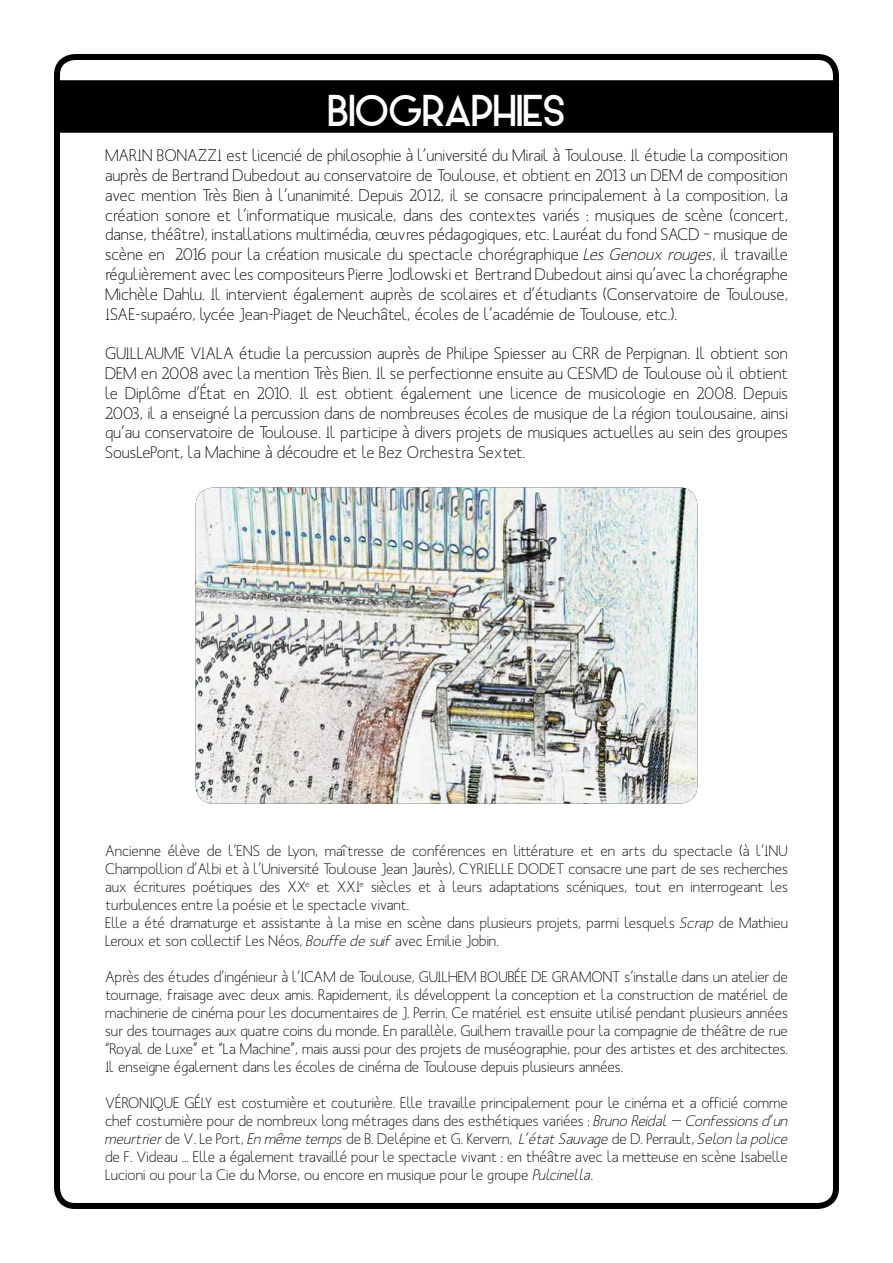
<style>
.page{position:relative;width:893px;height:1263px;background:#fff}
.page>*{position:absolute;margin:0;border:0;box-sizing:border-box;transform-origin:0 0}
.t1{font:19.05px "Alpaca Scarlett Demo";color:#fff}
.t2{font:16.5px/19.8px "Mank Sans";color:#000;text-align:justify}
.t3{font:15px/18px "Mank Sans";color:#000;text-align:justify}
.s1{font-style:italic}
</style>
<div class="page">
<div style="left:54px;top:54px;width:785px;height:1155px;border:6px solid #000;border-radius:18px"></div>
<div style="left:60px;top:80px;width:773px;height:53px;background:#000"></div>
<img style="left:196px;top:487px;width:501px;height:317px">
<p class="t1" style="left:328px;top:109px;width:239px">BIOGRAPHIES</p>
<p class="t2" style="left:105px;top:145px;width:684px">MARIN BONAZZI est licencié de philosophie à l’université du Mirail à Toulouse. Il étudie la composition auprès de Bertrand Dubedout au conservatoire de Toulouse, et obtient en 2013 un DEM de composition avec mention Très Bien à l’unanimité. Depuis 2012, il se consacre principalement à la composition, la création sonore et l’informatique musicale, dans des contextes variés : musiques de scène (concert, danse, théâtre), installations multimédia, œuvres pédagogiques, etc. Lauréat du fond SACD – musique de scène en 2016 pour la création musicale du spectacle chorégraphique <span class="s1">Les Genoux rouges</span>, il travaille régulièrement avec les compositeurs Pierre Jodlowski et Bertrand Dubedout ainsi qu’avec la chorégraphe Michèle Dahlu. Il intervient également auprès de scolaires et d’étudiants (Conservatoire de Toulouse, ISAE-supaéro, lycée Jean-Piaget de Neuchâtel, écoles de l’académie de Toulouse, etc.).</p>
<p class="t2" style="left:105px;top:343px;width:684px">GUILLAUME VIALA étudie la percussion auprès de Philipe Spiesser au CRR de Perpignan. Il obtient son DEM en 2008 avec la mention Très Bien. Il se perfectionne ensuite au CESMD de Toulouse où il obtient le Diplôme d’État en 2010. Il est obtient également une licence de musicologie en 2008. Depuis 2003, il a enseigné la percussion dans de nombreuses écoles de musique de la région toulousaine, ainsi qu’au conservatoire de Toulouse. Il participe à divers projets de musiques actuelles au sein des groupes SousLePont, la Machine à découdre et le Bez Orchestra Sextet.</p>
<p class="t3" style="left:105px;top:842px;width:684px;text-align:left">Ancienne élève de l’ENS de Lyon, maîtresse de conférences en littérature et en arts du spectacle (à l’INU Champollion d’Albi et à l’Université Toulouse Jean Jaurès), CYRIELLE DODET consacre une part de ses recherches aux écritures poétiques des XX<sup>e</sup> et XXI<sup>e</sup> siècles et à leurs adaptations scéniques, tout en interrogeant les turbulences entre la poésie et le spectacle vivant.<br>Elle a été dramaturge et assistante à la mise en scène dans plusieurs projets, parmi lesquels <span class="s1">Scrap</span> de Mathieu Leroux et son collectif Les Néos, <span class="s1">Bouffe de suif</span> avec Emilie Jobin.</p>
<p class="t3" style="left:105px;top:968px;width:684px">Après des études d’ingénieur à l’ICAM de Toulouse, GUILHEM BOUBÉE DE GRAMONT s’installe dans un atelier de tournage, fraisage avec deux amis. Rapidement, ils développent la conception et la construction de matériel de machinerie de cinéma pour les documentaires de J. Perrin. Ce matériel est ensuite utilisé pendant plusieurs années sur des tournages aux quatre coins du monde. En parallèle, Guilhem travaille pour la compagnie de théâtre de rue “Royal de Luxe” et “La Machine”, mais aussi pour des projets de muséographie, pour des artistes et des architectes.<br>Il enseigne également dans les écoles de cinéma de Toulouse depuis plusieurs années.</p>
<p class="t3" style="left:105px;top:1094px;width:684px">VÉRONIQUE GÉLY est costumière et couturière. Elle travaille principalement pour le cinéma et a officié comme chef costumière pour de nombreux long métrages dans des esthétiques variées : <span class="s1">Bruno Reidal — Confessions d’un meurtrier</span> de V. Le Port, <span class="s1">En même temps</span> de B. Delépine et G. Kervern, <span class="s1">L’état Sauvage</span> de D. Perrault, <span class="s1">Selon la police </span>de F. Videau ... Elle a également travaillé pour le spectacle vivant : en théâtre avec la metteuse en scène Isabelle Lucioni ou pour la Cie du Morse, ou encore en musique pour le groupe <span class="s1">Pulcinella</span>.</p>
</div>
